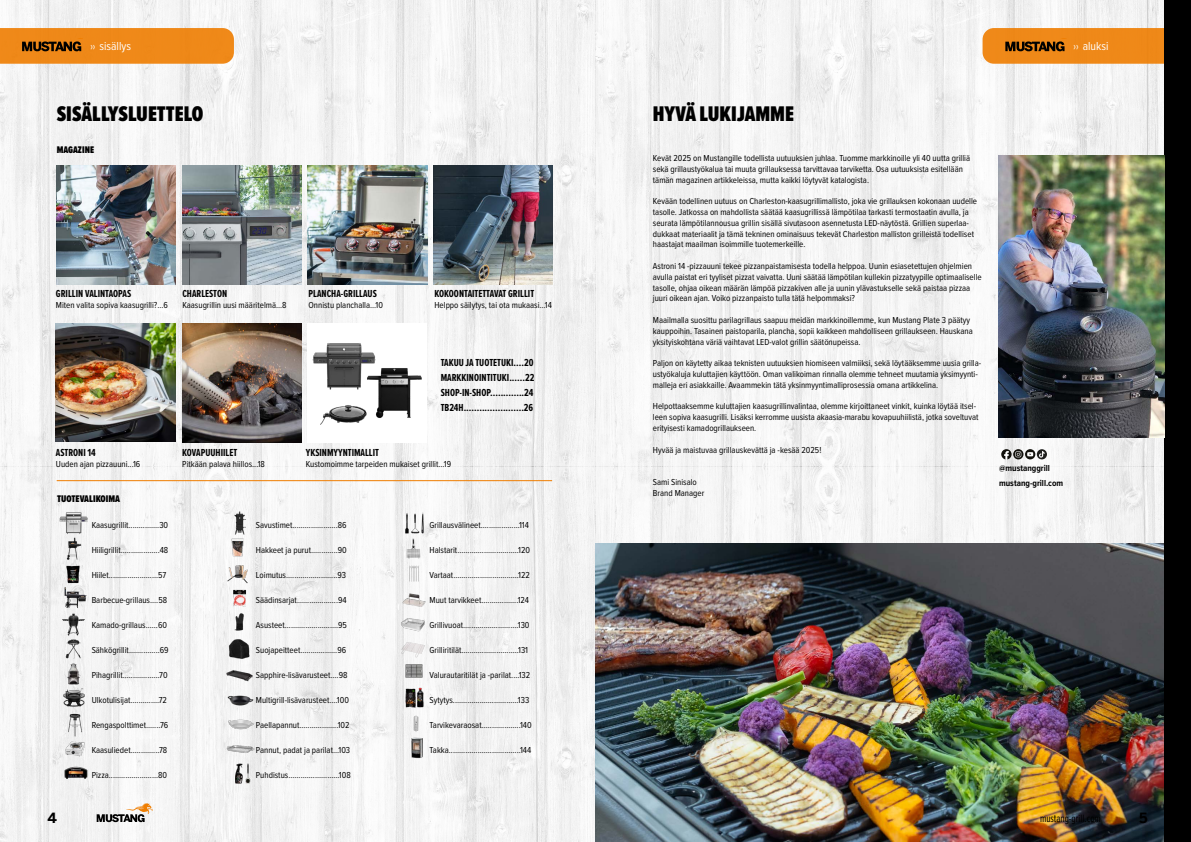
<style>
.page{position:relative;width:1191px;height:842px;background:#fff}
.page>*{position:absolute;margin:0;border:0;box-sizing:border-box;transform-origin:0 0}
.t1{font:900 22px "Proxima Nova Ex Cn";color:#000}
.t2{font:700 14px "Benton Sans";color:#000}
.t3{font:12px "Proxima Nova Cond";color:#fff}
.t4{font:11px "Proxima Nova Ex Cn";color:#000}
.t5{font:700 10.6px/15px "Proxima Nova Ex Cn";color:#000;text-align:justify}
.t6{font:900 10px "Proxima Nova Ex Cn";color:#000}
.t7{font:9px/10.8px "Proxima Nova Cond";color:#000}
.t8{font:700 9px/15.1px "Proxima Nova Cond";color:#000}
.s1{font-family:"Proxima Nova Ex Cn"}
</style>
<div class="page">
<img style="left:0;top:0;width:1164px;height:842px">
<img style="left:595px;top:544px;width:569px;height:298px">
<svg style="left:982px;top:28px;width:182px;height:36px;background:#e1821b"></svg>
<div style="left:1164px;top:0;width:27px;height:842px;background:#000"></div>
<img style="left:998px;top:155px;width:166px;height:282px">
<svg style="left:1013px;top:449px;width:10px;height:10px"></svg>
<svg style="left:1001px;top:449px;width:20px;height:10px"></svg>
<svg style="left:1025px;top:449px;width:10px;height:10px"></svg>
<svg style="left:1027px;top:452px;width:6px;height:4px"></svg>
<svg style="left:1036px;top:449px;width:11px;height:10px"></svg>
<svg style="left:1039px;top:451px;width:5px;height:7px"></svg>
<img style="left:58px;top:512px;width:32px;height:22px">
<img style="left:226px;top:741px;width:29px;height:13px">
<img style="left:64px;top:766px;width:23px;height:15px">
<img style="left:62px;top:613px;width:23px;height:22px">
<img style="left:66px;top:537px;width:16px;height:23px">
<img style="left:66px;top:564px;width:14px;height:19px">
<img style="left:58px;top:586px;width:29px;height:23px">
<img style="left:66px;top:639px;width:14px;height:20px">
<img style="left:67px;top:662px;width:14px;height:22px">
<img style="left:61px;top:688px;width:26px;height:18px">
<img style="left:67px;top:713px;width:16px;height:23px">
<img style="left:61px;top:740px;width:27px;height:18px">
<img style="left:222px;top:511px;width:28px;height:23px">
<img style="left:225px;top:539px;width:27px;height:18px">
<img style="left:228px;top:564px;width:21px;height:19px">
<img style="left:226px;top:589px;width:21px;height:17px">
<img style="left:227px;top:614px;width:20px;height:16px">
<img style="left:226px;top:638px;width:26px;height:22px">
<img style="left:227px;top:668px;width:25px;height:13px">
<img style="left:228px;top:691px;width:25px;height:16px">
<img style="left:227px;top:716px;width:27px;height:15px">
<img style="left:246px;top:763px;width:6px;height:20px">
<img style="left:235px;top:763px;width:8px;height:20px">
<img style="left:398px;top:512px;width:32px;height:21px">
<img style="left:399px;top:538px;width:30px;height:21px">
<img style="left:402px;top:566px;width:23px;height:16px">
<img style="left:402px;top:593px;width:23px;height:15px">
<img style="left:401px;top:617px;width:23px;height:14px">
<img style="left:400px;top:640px;width:26px;height:17px">
<img style="left:404px;top:664px;width:20px;height:14px">
<img style="left:404px;top:688px;width:20px;height:19px">
<img style="left:413px;top:716px;width:7px;height:16px">
<img style="left:410px;top:737px;width:13px;height:21px">
<img style="left:182px;top:165px;width:119px;height:119px">
<img style="left:308px;top:165px;width:119px;height:119px">
<img style="left:434px;top:165px;width:118px;height:119px">
<img style="left:56px;top:323px;width:119px;height:119px">
<img style="left:182px;top:323px;width:119px;height:120px">
<img style="left:57px;top:165px;width:119px;height:119px">
<div style="left:307px;top:323px;width:119px;height:120px;background:#fff"></div>
<img style="left:376px;top:367px;width:57px;height:51px">
<img style="left:306px;top:341px;width:76px;height:51px">
<img style="left:320px;top:405px;width:47px;height:20px">
<hr style="left:57px;top:480px;width:495px;height:1px;background:#ef7d00">
<svg style="left:0;top:28px;width:234px;height:36px;background:#e4841a"></svg>
<svg style="left:97px;top:803px;width:56px;height:19px"></svg>
<h3 class="t3" style="left:90px;top:38px;width:42px"><span class="s1">››</span> sisällys</h3>
<h3 class="t3" style="left:1073px;top:38px;width:36px"><span class="s1">››</span> aluksi</h3>
<h1 class="t1" style="left:57px;top:97px;width:148px">SISÄLLYSLUETTELO</h1>
<h1 class="t1" style="left:653px;top:98px;width:143px">HYVÄ LUKIJAMME</h1>
<p class="t6" style="left:57px;top:143px;width:39px">MAGAZINE</p>
<p class="t5" style="left:56px;top:286px;width:77px">GRILLIN VALINTAOPAS</p>
<p class="t7" style="left:56px;top:299px;width:114px">Miten valita sopiva kaasugrilli?...6</p>
<p class="t5" style="left:182px;top:285px;width:46px">CHARLESTON</p>
<p class="t7" style="left:182px;top:299px;width:106px">Kaasugrillin uusi määritelmä...8</p>
<p class="t5" style="left:308px;top:286px;width:70px">PLANCHA-GRILLAUS</p>
<p class="t7" style="left:308px;top:299px;width:76px">Onnistu planchalla...10</p>
<p class="t5" style="left:434px;top:286px;width:101px">KOKOONTAITETTAVAT GRILLIT</p>
<p class="t7" style="left:434px;top:299px;width:119px">Helppo säilytys, tai ota mukaasi...14</p>
<p class="t5" style="left:441px;top:354px;width:95px">TAKUU JA TUOTETUKI....20<br>MARKKINOINTITUKI......22<br>SHOP-IN-SHOP.............24<br>TB24H.......................26</p>
<p class="t5" style="left:56px;top:445px;width:41px">ASTRONI 14</p>
<p class="t7" style="left:56px;top:458px;width:86px">Uuden ajan pizzauuni...16</p>
<p class="t6" style="left:57px;top:492px;width:64px">TUOTEVALIKOIMA</p>
<p class="t7" style="left:92px;top:519px;width:78px">Kaasugrillit...............30</p>
<p class="t7" style="left:92px;top:544px;width:78px">Hiiligrillit...................48</p>
<p class="t7" style="left:92px;top:569px;width:76px">Hiilet........................57</p>
<p class="t7" style="left:92px;top:594px;width:77px">Barbecue-grillaus....58</p>
<p class="t7" style="left:92px;top:619px;width:77px">Kamado-grillaus......60</p>
<p class="t7" style="left:92px;top:644px;width:78px">Sähkögrillit...............69</p>
<p class="t7" style="left:92px;top:669px;width:77px">Pihagrillit..................70</p>
<p class="t7" style="left:92px;top:694px;width:77px">Ulkotulisijat..............72</p>
<p class="t7" style="left:92px;top:719px;width:78px">Rengaspolttimet.......76</p>
<p class="t7" style="left:92px;top:744px;width:77px">Kaasuliedet..............78</p>
<p class="t7" style="left:92px;top:769px;width:77px">Pizza........................80</p>
<p class="t5" style="left:182px;top:445px;width:57px">KOVAPUUHIILET</p>
<p class="t7" style="left:182px;top:458px;width:84px">Pitkään palava hiillos...18</p>
<p class="t5" style="left:306px;top:445px;width:75px">YKSINMYYNTIMALLIT</p>
<p class="t7" style="left:306px;top:458px;width:147px">Kustomoimme tarpeiden mukaiset grillit...19</p>
<p class="t7" style="left:256px;top:519px;width:92px">Savustimet......................86</p>
<p class="t7" style="left:256px;top:544px;width:92px">Hakkeet ja purut.............90</p>
<p class="t7" style="left:256px;top:569px;width:92px">Loimutus.........................93</p>
<p class="t7" style="left:256px;top:594px;width:92px">Säädinsarjat....................94</p>
<p class="t7" style="left:256px;top:619px;width:93px">Asusteet..........................95</p>
<p class="t7" style="left:256px;top:644px;width:92px">Suojapeitteet..................96</p>
<p class="t7" style="left:256px;top:669px;width:93px">Sapphire-lisävarusteet....98</p>
<p class="t7" style="left:256px;top:694px;width:95px">Multigrill-lisävarusteet....100</p>
<p class="t7" style="left:256px;top:719px;width:95px">Paellapannut...................102</p>
<p class="t7" style="left:256px;top:744px;width:96px">Pannut, padat ja parilat...103</p>
<p class="t7" style="left:256px;top:769px;width:96px">Puhdistus.........................108</p>
<p class="t7" style="left:429px;top:519px;width:101px">Grillausvälineet...................114</p>
<p class="t7" style="left:429px;top:544px;width:102px">Halstarit..............................120</p>
<p class="t7" style="left:429px;top:569px;width:102px">Vartaat................................122</p>
<p class="t7" style="left:429px;top:594px;width:101px">Muut tarvikkeet..................124</p>
<p class="t7" style="left:429px;top:619px;width:101px">Grillivuoat...........................130</p>
<p class="t7" style="left:429px;top:644px;width:100px">Grilliritilät............................131</p>
<p class="t7" style="left:429px;top:669px;width:102px">Valurautaritilät ja -parilat....132</p>
<p class="t7" style="left:429px;top:694px;width:101px">Sytytys................................133</p>
<p class="t7" style="left:429px;top:719px;width:104px">Tarvikevaraosat...................140</p>
<p class="t7" style="left:429px;top:744px;width:103px">Takka...................................144</p>
<p class="t7" style="left:653px;top:152px;width:319px">Kevät 2025 on Mustangille todellista uutuuksien juhlaa. Tuomme markkinoille yli 40 uutta grilliä sekä grillaustyökalua tai muuta grillauksessa tarvittavaa tarviketta. Osa uutuuksista esitellään tämän magazinen artikkeleissa, mutta kaikki löytyvät katalogista.</p>
<p class="t7" style="left:653px;top:195px;width:326px">Kevään todellinen uutuus on Charleston-kaasugrillimallisto, joka vie grillauksen kokonaan uudelle tasolle. Jatkossa on mahdollista säätää kaasugrillissä lämpötilaa tarkasti termostaatin avulla, ja seurata lämpötilannousua grillin sisällä sivutasoon asennetusta LED-näytöstä. Grillien superlaa&shy;dukkaat materiaalit ja tämä tekninen ominaisuus tekevät Charleston malliston grilleistä todelliset haastajat maailman isoimmille tuotemerkeille.</p>
<p class="t7" style="left:653px;top:260px;width:330px">Astroni 14 -pizzauuni tekee pizzanpaistamisesta todella helppoa. Uunin esiasetettujen ohjelmien avulla paistat eri tyyliset pizzat vaivatta. Uuni säätää lämpötilan kullekin pizzatyypille optimaaliselle tasolle, ohjaa oikean määrän lämpöä pizzakiven alle ja uunin ylävastukselle sekä paistaa pizzaa juuri oikean ajan. Voiko pizzanpaisto tulla tätä helpommaksi?</p>
<p class="t7" style="left:653px;top:314px;width:321px">Maailmalla suosittu parilagrillaus saapuu meidän markkinoillemme, kun Mustang Plate 3 päätyy kauppoihin. Tasainen paistoparila, plancha, sopii kaikkeen mahdolliseen grillaukseen. Hauskana yksityiskohtana väriä vaihtavat LED-valot grillin säätönupeissa.</p>
<p class="t7" style="left:653px;top:357px;width:330px">Paljon on käytetty aikaa teknisten uutuuksien hiomiseen valmiiksi, sekä löytääksemme uusia grilla&shy;ustyökaluja kuluttajien käyttöön. Oman valikoiman rinnalla olemme tehneet muutamia yksimyynti&shy;malleja eri asiakkaille. Avaammekin tätä yksinmyyntimalliprosessia omana artikkelina.</p>
<p class="t7" style="left:653px;top:401px;width:327px">Helpottaaksemme kuluttajien kaasugrillinvalintaa, olemme kirjoittaneet vinkit, kuinka löytää itsel&shy;leen sopiva kaasugrilli. Lisäksi kerromme uusista akaasia-marabu kovapuuhiilistä, jotka soveltuvat erityisesti kamadogrillaukseen.</p>
<p class="t7" style="left:653px;top:444px;width:170px">Hyvää ja maistuvaa grillauskevättä ja -kesää 2025!</p>
<p class="t7" style="left:653px;top:476px;width:53px">Sami Sinisalo<br>Brand Manager</p>
<p class="t8" style="left:999px;top:461px;width:66px">@mustanggrill mustang-grill.com</p>
<h2 class="t2" style="left:47px;top:810px;width:11px">4</h2>
<p class="t4" style="left:1040px;top:810px;width:62px">mustang-grill.com</p>
<h2 class="t2" style="left:1139px;top:810px;width:10px">5</h2>
</div>
